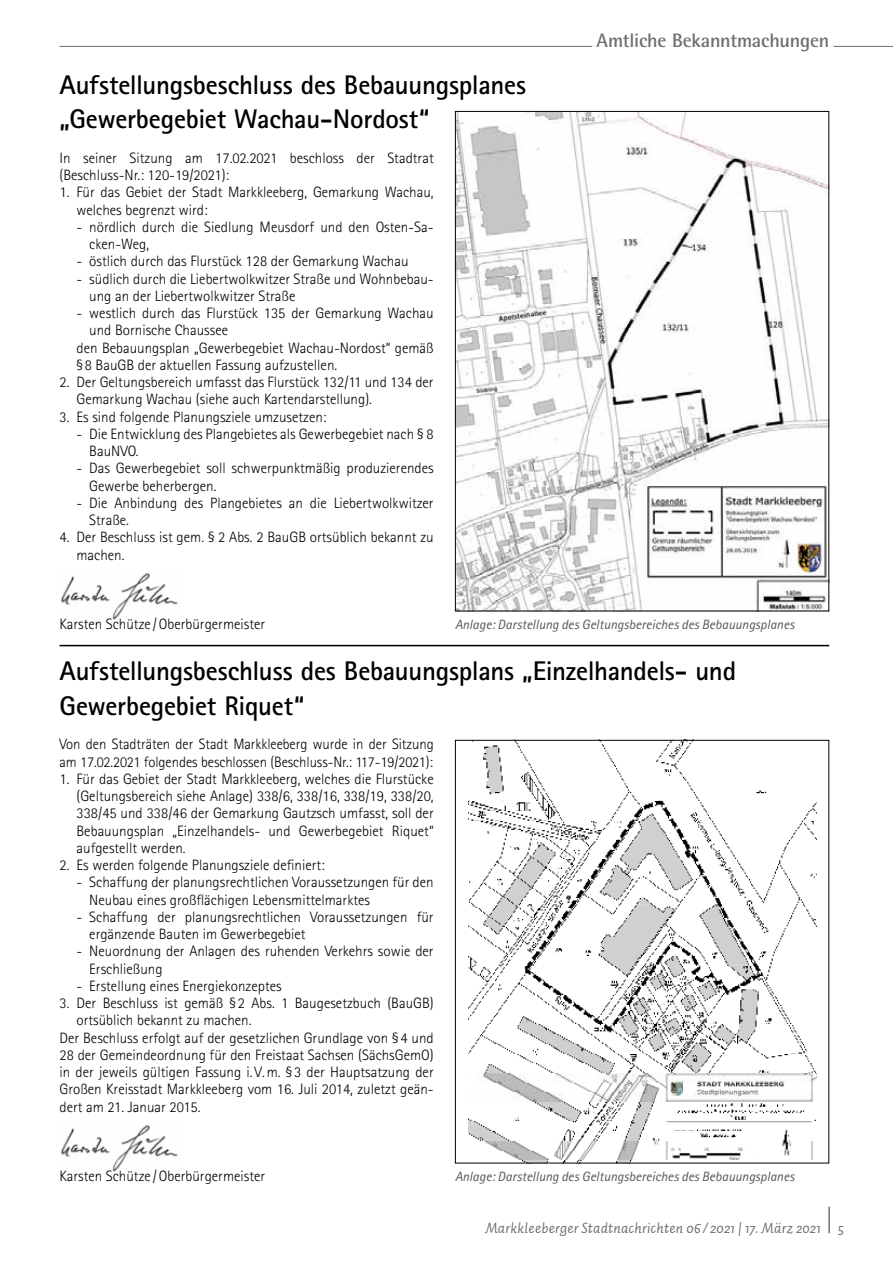
<style>
.page{position:relative;width:893px;height:1263px;background:#fff}
.page>*{position:absolute;margin:0;border:0;box-sizing:border-box;transform-origin:0 0}
.t1{font:700 27px/34.5px "Rotis Sans Serif";letter-spacing:-.01em;color:#000}
.t2{font:700 19.5px "Rotis Semi Sans";letter-spacing:-.01em;color:#706f6f}
.t3{font:300 15px/17.2px "Rotis Sans Serif";color:#000}
.t4{font:italic 15px "Auto 2";letter-spacing:.01em;color:#706f6f}
.t5{font:italic 13.5px "Rotis Sans Serif";letter-spacing:.005em;color:#575756}
</style>
<div class="page">
<hr style="left:828px;top:1206px;width:2px;height:27px;background:#706f6f">
<hr style="left:60px;top:46px;width:833px;height:1px;background:#706f6f">
<hr style="left:592px;top:46px;width:241px;height:1px;background:#fff">
<img style="left:61px;top:573px;width:117px;height:47px">
<img style="left:457px;top:113px;width:370px;height:496px">
<hr style="left:60px;top:645px;width:769px;height:1px;background:#000">
<img style="left:61px;top:1125px;width:117px;height:47px">
<img style="left:469px;top:742px;width:348px;height:419px">
<div style="left:455px;top:740px;width:374px;height:423px;border:1px solid #000"></div>
<h1 class="t1" style="left:60px;top:67px;width:468px">Aufstellungsbeschluss des Bebauungsplanes „Gewerbegebiet Wachau-Nordost“</h1>
<p class="t3" style="left:60px;top:149px;width:376px">In seiner Sitzung am 17.02.2021 beschloss der Stadtrat (Beschluss-Nr.: 120-19/2021):</p>
<p class="t3" style="left:77px;top:184px;width:359px;text-indent:-17px">1. Für das Gebiet der Stadt Markkleeberg, Gemarkung Wachau, welches begrenzt wird:</p>
<p class="t3" style="left:89px;top:218px;width:346px;text-indent:-13px">- nördlich durch die Siedlung Meusdorf und den Osten-Sa&shy;cken-Weg,</p>
<p class="t3" style="left:77px;top:253px;width:334px">- östlich durch das Flurstück 128 der Gemarkung Wachau</p>
<p class="t3" style="left:89px;top:270px;width:346px;text-indent:-13px">- südlich durch die Liebertwolkwitzer Straße und Wohnbebau&shy;ung an der Liebertwolkwitzer Straße</p>
<p class="t3" style="left:77px;top:304px;width:359px">- westlich durch das Flurstück 135 der Gemarkung Wachau</p>
<p class="t3" style="left:89px;top:322px;width:140px">und Bornische Chaussee</p>
<p class="t3" style="left:77px;top:339px;width:359px">den Bebauungsplan „Gewerbegebiet Wachau-Nordost“ gemäß</p>
<p class="t3" style="left:77px;top:356px;width:262px">§ 8 BauGB der aktuellen Fassung aufzustellen.</p>
<p class="t3" style="left:77px;top:373px;width:359px;text-indent:-17px">2. Der Geltungsbereich umfasst das Flurstück 132/11 und 134 der<br>Gemarkung Wachau (siehe auch Kartendarstellung).</p>
<p class="t3" style="left:60px;top:408px;width:268px">3. Es sind folgende Planungsziele umzusetzen:</p>
<p class="t3" style="left:89px;top:425px;width:346px;text-indent:-13px">- Die Entwicklung des Plangebietes als Gewerbegebiet nach § 8<br>BauNVO.</p>
<p class="t3" style="left:89px;top:460px;width:346px;text-indent:-13px">- Das Gewerbegebiet soll schwerpunktmäßig produzierendes<br>Gewerbe beherbergen.</p>
<p class="t3" style="left:89px;top:494px;width:346px;text-indent:-13px">- Die Anbindung des Plangebietes an die Liebertwolkwitzer<br>Straße.</p>
<p class="t3" style="left:77px;top:529px;width:359px;text-indent:-17px">4. Der Beschluss ist gem. § 2 Abs. 2 BauGB ortsüblich bekannt zu machen.</p>
<h2 class="t2" style="left:596px;top:28px;width:234px">Amtliche Bekanntmachungen</h2>
<p class="t3" style="left:60px;top:615px;width:207px">Karsten Schütze /Oberbürgermeister</p>
<p class="t5" style="left:455px;top:616px;width:341px">Anlage: Darstellung des Geltungsbereiches des Bebauungsplanes</p>
<h1 class="t1" style="left:60px;top:653px;width:678px">Aufstellungsbeschluss des Bebauungsplans „Einzelhandels- und<br>Gewerbegebiet Riquet“</h1>
<p class="t3" style="left:60px;top:736px;width:376px">Von den Stadträten der Stadt Markkleeberg wurde in der Sitzung am 17.02.2021 folgendes beschlossen (Beschluss-Nr.: 117-19/2021):</p>
<p class="t3" style="left:77px;top:770px;width:359px;text-align:justify;text-indent:-17px">1. Für das Gebiet der Stadt Markkleeberg, welches die Flurstücke (Geltungsbereich siehe Anlage) 338/6, 338/16, 338/19, 338/20, 338/45 und 338/46 der Gemarkung Gautzsch umfasst, soll der Bebauungsplan „Einzelhandels- und Gewerbegebiet Riquet“ aufgestellt werden.</p>
<p class="t3" style="left:60px;top:856px;width:267px">2. Es werden folgende Planungsziele definiert:</p>
<p class="t3" style="left:89px;top:874px;width:346px;text-indent:-13px">- Schaffung der planungsrechtlichen Voraussetzungen für den<br>Neubau eines großflächigen Lebensmittelmarktes</p>
<p class="t3" style="left:89px;top:908px;width:346px;text-indent:-13px">- Schaffung der planungsrechtlichen Voraussetzungen für ergänzende Bauten im Gewerbegebiet</p>
<p class="t3" style="left:89px;top:943px;width:346px;text-indent:-13px">- Neuordnung der Anlagen des ruhenden Verkehrs sowie der<br>Erschließung</p>
<p class="t3" style="left:77px;top:977px;width:207px">- Erstellung eines Energiekonzeptes</p>
<p class="t3" style="left:60px;top:994px;width:376px">3. Der Beschluss ist gemäß § 2 Abs. 1 Baugesetzbuch (BauGB)</p>
<p class="t3" style="left:77px;top:1012px;width:176px">ortsüblich bekannt zu machen.</p>
<p class="t3" style="left:60px;top:1029px;width:376px">Der Beschluss erfolgt auf der gesetzlichen Grundlage von § 4 und</p>
<p class="t3" style="left:60px;top:1046px;width:376px">28 der Gemeindeordnung für den Freistaat Sachsen (SächsGemO)</p>
<p class="t3" style="left:60px;top:1063px;width:376px">in der jeweils gültigen Fassung i.V.m. § 3 der Hauptsatzung der</p>
<p class="t3" style="left:60px;top:1081px;width:376px">Großen Kreisstadt Markkleeberg vom 16. Juli 2014, zuletzt geän-</p>
<p class="t3" style="left:60px;top:1098px;width:143px">dert am 21. Januar 2015.</p>
<p class="t3" style="left:60px;top:1167px;width:207px">Karsten Schütze /Oberbürgermeister</p>
<p class="t5" style="left:455px;top:1168px;width:341px">Anlage: Darstellung des Geltungsbereiches des Bebauungsplanes</p>
<p class="t4" style="left:485px;top:1218px;width:360px">Markkleeberger Stadtnachrichten 06 / 2021 | 17. März 2021 5</p>
</div>
